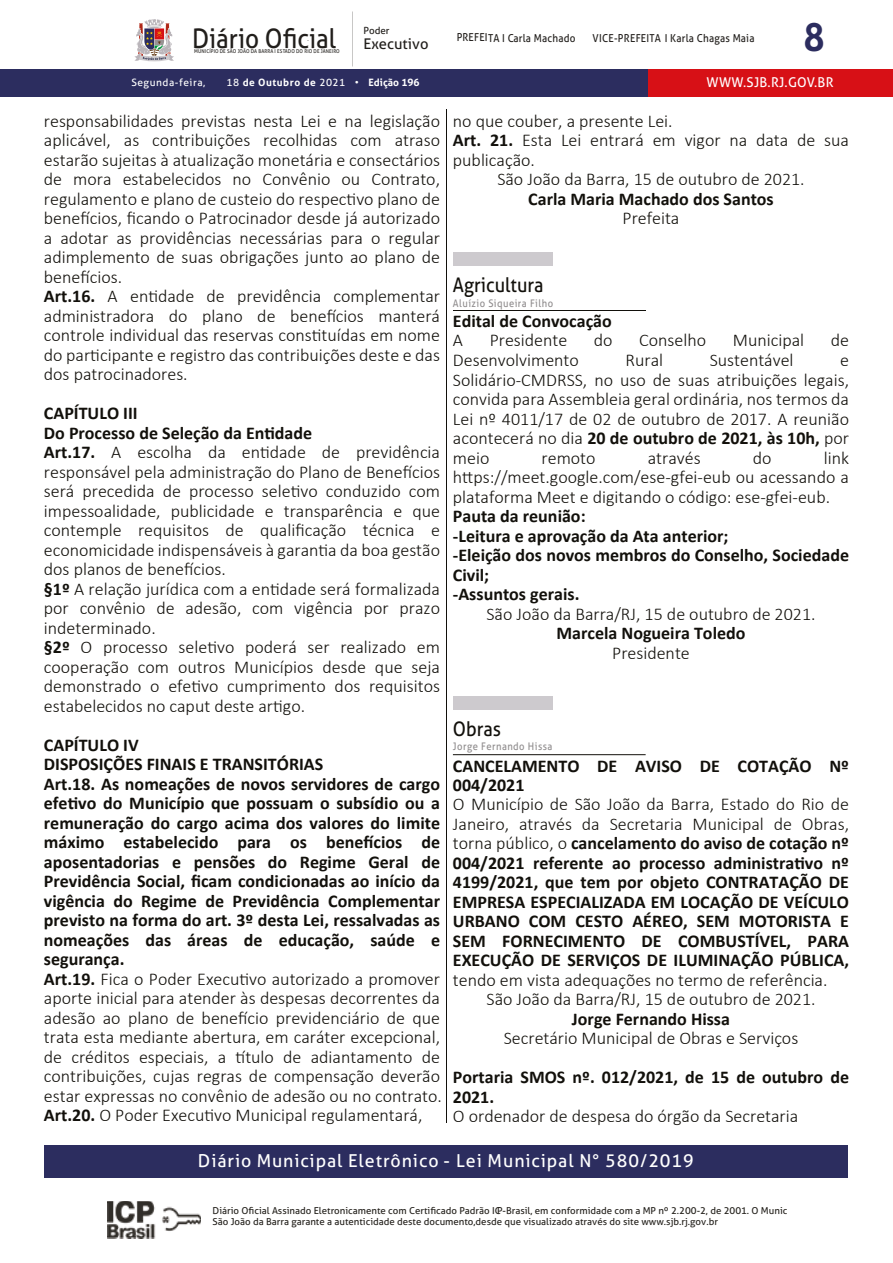
<style>
.page{position:relative;width:893px;height:1263px;background:#fff}
.page>*{position:absolute;margin:0;border:0;box-sizing:border-box;transform-origin:0 0}
.t1{font:700 39.3px "Aller";color:#2c2d5f;scale:.91 1}
.t2{font:27px "Aller";color:#211e1b;scale:.9 1}
.t3{font:20.1px "Aller";color:#12100b;scale:.9 1}
.t4{font:300 18px/19.5px "Calibri";color:#12100b}
.t5{font:700 18px/19.5px "Calibri";color:#12100b}
.t6{font:17.85px "Aller";letter-spacing:.05em;color:#fff}
.t7{font:14.7px "Aller";color:#211e1b}
.t8{font:13.5px "Aller";letter-spacing:.02em;color:#fff}
.t9{font:10.95px "Aller";letter-spacing:.02em;color:#211e1b;scale:.91 1}
.t10{font:10.5px "Aller";letter-spacing:.05em;color:#8f8c8d;scale:.9 1}
.t11{font:700 10.2px "Aller";letter-spacing:.05em;color:#fff}
.t12{font:10.2px "Aller";letter-spacing:.05em;color:#fff}
.t13{font:9.9px "Aller";color:#211e1b}
.t14{font:9.6px/11.6px "Aller";color:#26231e}
.t15{font:5.25px "Aller";letter-spacing:.02em;color:#211e1b;scale:.9 1}
.s1{font-weight:400}
.s2{font-weight:700}
.s3{font-weight:300}
</style>
<div class="page">
<hr style="left:453px;top:754px;width:193px;height:1px;background:#12100b">
<div style="left:453px;top:696px;width:99px;height:14px;background:#cdcace"></div>
<hr style="left:453px;top:310px;width:193px;height:1px;background:#12100b">
<div style="left:453px;top:252px;width:99px;height:14px;background:#cdcace"></div>
<hr style="left:446px;top:109px;width:1px;height:1013px;background:#12100b">
<img style="left:108px;top:1201px;width:93px;height:37px">
<div style="left:45px;top:1145px;width:803px;height:32px;background:#2c2d5f"></div>
<div style="left:0;top:69px;width:648px;height:28px;background:#2c2d5f"></div>
<div style="left:648px;top:69px;width:245px;height:28px;background:#d71016"></div>
<svg style="left:134px;top:19px;width:40px;height:42px"></svg>
<h2 class="t2" style="left:192px;top:22px;width:161px">Diário Oficial</h2>
<p class="t15" style="left:194px;top:48px;width:163px">MUNICÍPIO DE SÃO JOÃO DA BARRA I ESTADO DO RIO DE JANEIRO</p>
<p class="t13" style="left:363px;top:25px;width:28px">Poder</p>
<p class="t7" style="left:363px;top:35px;width:66px">Executivo</p>
<p class="t9" style="left:457px;top:31px;width:132px">PREFEITA I Carla Machado</p>
<p class="t9" style="left:593px;top:31px;width:179px">VICE-PREFEITA I Karla Chagas Maia</p>
<h1 class="t1" style="left:803px;top:13px;width:25px">8</h1>
<p class="t12" style="left:131px;top:76px;width:75px">Segunda-feira,</p>
<p class="t11" style="left:226px;top:76px;width:195px"><span class="s1">18</span> de Outubro de <span class="s1">2021 •</span> Edição 196</p>
<p class="t8" style="left:707px;top:74px;width:128px">WWW.SJB.RJ.GOV.BR</p>
<p class="t4" style="left:44px;top:111px;width:398px">responsabilidades previstas nesta Lei e na legislação aplicável, as contribuições recolhidas com atraso estarão sujeitas à atualização monetária e consectários de mora estabelecidos no Convênio ou Contrato, regulamento e plano de custeio do respectivo plano de benefícios, ficando o Patrocinador desde já autorizado a adotar as providências necessárias para o regular adimplemento de suas obrigações junto ao plano de benefícios.<br><span class="s2">Art.16.</span> A entidade de previdência complementar administradora do plano de benefícios manterá controle individual das reservas constituídas em nome do participante e registro das contribuições deste e das dos patrocinadores.</p>
<p class="t4" style="left:44px;top:403px;width:398px"><span class="s2">CAPÍTULO III<br>Do Processo de Seleção da Entidade<br>Art.17.</span> A escolha da entidade de previdência responsável pela administração do Plano de Benefícios será precedida de processo seletivo conduzido com impessoalidade, publicidade e transparência e que contemple requisitos de qualificação técnica e economicidade indispensáveis à garantia da boa gestão dos planos de benefícios.<br><span class="s2">§1º</span> A relação jurídica com a entidade será formalizada por convênio de adesão, com vigência por prazo indeterminado.<br><span class="s2">§2º</span> O processo seletivo poderá ser realizado em cooperação com outros Municípios desde que seja demonstrado o efetivo cumprimento dos requisitos estabelecidos no caput deste artigo.</p>
<p class="t5" style="left:44px;top:734px;width:399px">CAPÍTULO IV<br>DISPOSIÇÕES FINAIS E TRANSITÓRIAS<br>Art.18. As nomeações de novos servidores de cargo efetivo do Município que possuam o subsídio ou a remuneração do cargo acima dos valores do limite máximo estabelecido para os benefícios de aposentadorias e pensões do Regime Geral de Previdência Social, ficam condicionadas ao início da vigência do Regime de Previdência Complementar previsto na forma do art. 3º desta Lei, ressalvadas as nomeações das áreas de educação, saúde e segurança.<br>Art.19. <span class="s3">Fica o Poder Executivo autorizado a promover aporte inicial para atender às despesas decorrentes da adesão ao plano de benefício previdenciário de que trata esta mediante abertura, em caráter excepcional, de créditos especiais, a título de adiantamento de contribuições, cujas regras de compensação deverão estar expressas no convênio de adesão ou no contrato.<br></span>Art.20. <span class="s3">O Poder Executivo Municipal regulamentará,</span></p>
<p class="t4" style="left:453px;top:111px;width:221px">no que couber, a presente Lei.</p>
<p class="t4" style="left:453px;top:130px;width:398px"><span class="s2">Art. 21.</span> Esta Lei entrará em vigor na data de sua</p>
<p class="t4" style="left:453px;top:150px;width:84px">publicação.</p>
<p class="t4" style="left:497px;top:169px;width:309px">São João da Barra, 15 de outubro de 2021.</p>
<p class="t5" style="left:528px;top:188px;width:247px">Carla Maria Machado dos Santos</p>
<p class="t4" style="left:622px;top:208px;width:58px">Prefeita</p>
<p class="t3" style="left:453px;top:273px;width:102px">Agricultura</p>
<p class="t10" style="left:453px;top:296px;width:113px">Aluízio Siqueira Filho</p>
<p class="t5" style="left:453px;top:310px;width:160px">Edital de Convocação</p>
<p class="t4" style="left:453px;top:330px;width:12px">A</p>
<p class="t4" style="left:490px;top:330px;width:79px">Presidente</p>
<p class="t4" style="left:594px;top:330px;width:20px">do</p>
<p class="t4" style="left:639px;top:330px;width:68px">Conselho</p>
<p class="t4" style="left:733px;top:330px;width:73px">Municipal</p>
<p class="t4" style="left:831px;top:330px;width:20px">de</p>
<p class="t4" style="left:453px;top:350px;width:127px">Desenvolvimento</p>
<p class="t4" style="left:625px;top:350px;width:39px">Rural</p>
<p class="t4" style="left:710px;top:350px;width:85px">Sustentável</p>
<p class="t4" style="left:453px;top:350px;width:398px;text-align:justify;text-indent:387px">e Solidário-CMDRSS, no uso de suas atribuições legais, convida para Assembleia geral ordinária, nos termos da Lei nº 4011/17 de 02 de outubro de 2017. A reunião acontecerá no dia <span class="s2">20 de outubro de 2021, às 10h,</span> por meio</p>
<p class="t4" style="left:542px;top:448px;width:56px">remoto</p>
<p class="t4" style="left:648px;top:448px;width:54px">através</p>
<p class="t4" style="left:753px;top:448px;width:20px">do</p>
<p class="t4" style="left:453px;top:448px;width:398px;text-align:justify;text-indent:371px">link https://meet.google.com/ese-gfei-eub ou acessando a plataforma Meet e digitando o código: ese-gfei-eub.</p>
<p class="t5" style="left:453px;top:506px;width:398px">Pauta da reunião:<br>-Leitura e aprovação da Ata anterior;<br>-Eleição dos novos membros do Conselho, Sociedade<br>Civil;<br>-Assuntos gerais.</p>
<p class="t4" style="left:486px;top:604px;width:331px">São João da Barra/RJ, 15 de outubro de 2021.</p>
<p class="t5" style="left:556px;top:622px;width:190px">Marcela Nogueira Toledo</p>
<p class="t4" style="left:612px;top:643px;width:79px">Presidente</p>
<p class="t3" style="left:453px;top:716px;width:55px">Obras</p>
<p class="t10" style="left:453px;top:740px;width:112px">Jorge Fernando Hissa</p>
<p class="t5" style="left:453px;top:755px;width:398px">CANCELAMENTO DE AVISO DE COTAÇÃO Nº<br>004/2021</p>
<p class="t5" style="left:453px;top:794px;width:398px;text-align:justify"><span class="s3">O Município de São João da Barra, Estado do Rio de Janeiro, através da Secretaria Municipal de Obras, torna público, o</span> cancelamento do aviso de cotação nº 004/2021 referente ao processo administrativo nº 4199/2021, que tem por objeto CONTRATAÇÃO DE EMPRESA ESPECIALIZADA EM LOCAÇÃO DE VEÍCULO URBANO COM CESTO AÉREO, SEM MOTORISTA E SEM FORNECIMENTO DE COMBUSTÍVEL, PARA EXECUÇÃO DE SERVIÇOS DE ILUMINAÇÃO PÚBLICA,</p>
<p class="t4" style="left:486px;top:970px;width:342px;text-indent:-34px">tendo em vista adequações no termo de referência.<br>São João da Barra/RJ, 15 de outubro de 2021.</p>
<p class="t5" style="left:572px;top:1008px;width:160px">Jorge Fernando Hissa</p>
<p class="t4" style="left:504px;top:1028px;width:296px">Secretário Municipal de Obras e Serviços</p>
<p class="t5" style="left:453px;top:1067px;width:398px">Portaria SMOS nº. 012/2021, de 15 de outubro de<br>2021.</p>
<p class="t4" style="left:453px;top:1106px;width:347px">O ordenador de despesa do órgão da Secretaria</p>
<p class="t6" style="left:198px;top:1149px;width:497px">Diário Municipal Eletrônico - Lei Municipal N° 580/2019</p>
<p class="t14" style="left:213px;top:1204px;width:576px">Diário Oficial Assinado Eletronicamente com Certificado Padrão ICP-Brasil, em conformidade com a MP nº 2.200-2, de 2001. O Munic<br>São João da Barra garante a autenticidade deste documento,desde que visualizado através do site www.sjb.rj.gov.br</p>
</div>
